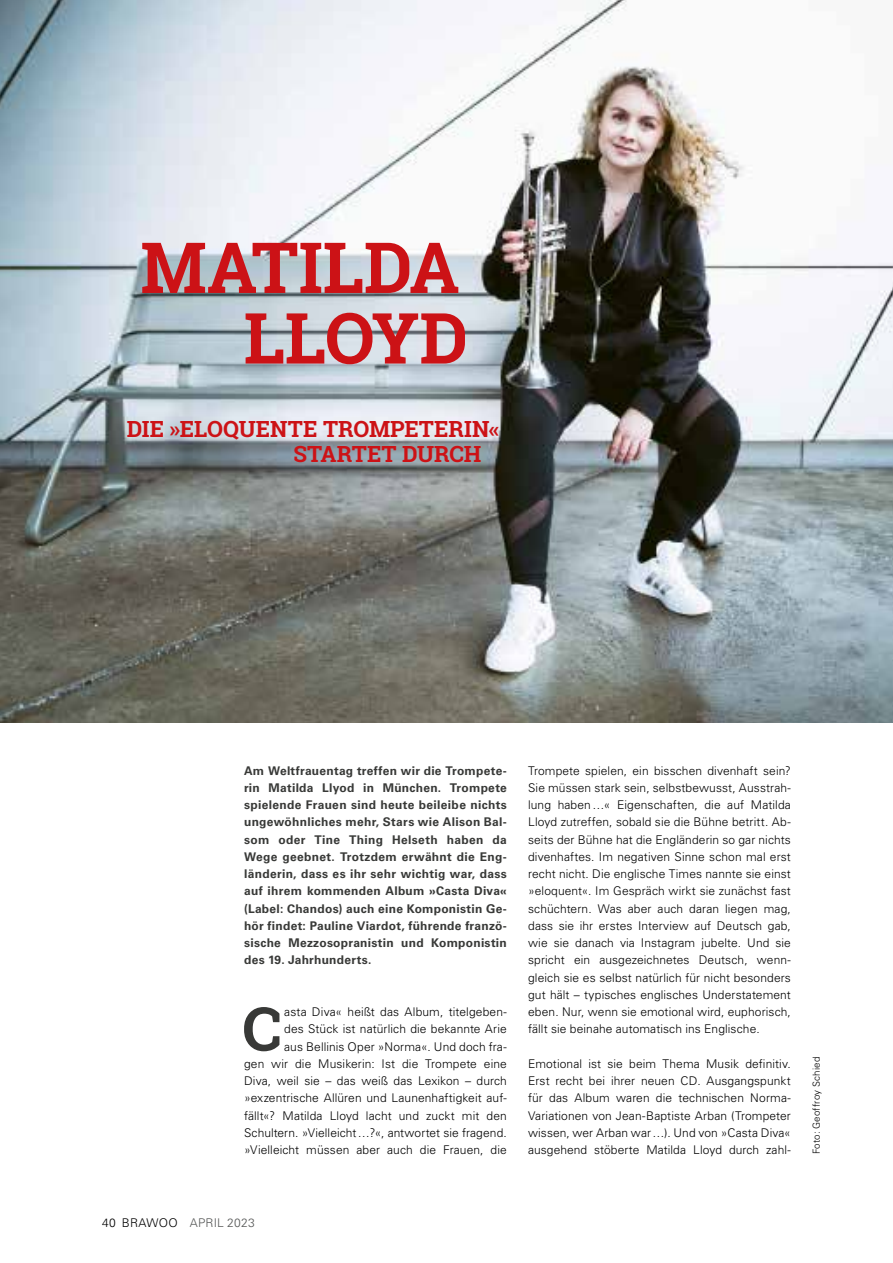
<style>
.page{position:relative;width:893px;height:1263px;background:#fff}
.page>*{position:absolute;margin:0;border:0;box-sizing:border-box;transform-origin:0 0}
.t1{font:700 70.5px "Roboto Slab";letter-spacing:-.005em;color:#cc1216}
.t2{font:700 60.6px "Roboto Slab";color:#383937}
.t3{font:700 22.5px "Roboto Slab";color:#cc1216}
.t4{font:300 12px/17.2px "Univers LT Pro 45";letter-spacing:.01em;color:#000;text-align:justify}
.t5{font:700 12px/17.2px "Univers LT Pro 65";letter-spacing:.02em;color:#383937;text-align:justify}
.t6{font:300 12px "Univers LT Pro 45";letter-spacing:.02em;color:#555756}
.t7{font:300 9.75px "Univers LT Pro 45";letter-spacing:.015em;color:#000}
.s1{color:#000}
</style>
<div class="page">
<img style="left:0;top:0;width:893px;height:723px">
<h1 class="t1" style="left:140px;top:219px;width:321px">MATILDA</h1>
<h1 class="t1" style="left:244px;top:290px;width:226px">LLOYD</h1>
<h3 class="t3" style="left:127px;top:414px;width:374px">DIE »ELOQUENTE TROMPETERIN«</h3>
<h3 class="t3" style="left:293px;top:439px;width:190px">STARTET DURCH</h3>
<p class="t5" style="left:244px;top:761px;width:264px">Am Weltfrauentag treffen wir die Trompete&shy;rin Matilda Llyod in München. Trompete spielende Frauen sind heute beileibe nichts ungewöhnliches mehr, Stars wie Alison Bal&shy;som oder Tine Thing Helseth haben da Wege geebnet. Trotzdem erwähnt die Eng&shy;länderin, dass es ihr sehr wichtig war, dass auf ihrem kommenden Album »Casta Diva« (Label: Chandos) auch eine Komponistin Ge&shy;hör findet: Pauline Viardot, führende franzö&shy;sische Mezzosopranistin und Komponistin des 19. Jahrhunderts.</p>
<h2 class="t2" style="left:243px;top:987px;width:41px">C</h2>
<p class="t4" style="left:244px;top:1003px;width:264px;text-align:right">asta Diva« heißt das Album, titelgeben-<br>des Stück ist natürlich die bekannte Arie<br>aus Bellinis Oper »Norma«. Und doch fra-<br>gen wir die Musikerin: Ist die Trompete eine Diva, weil sie – das weiß das Lexikon – durch »exzentrische Allüren und Launenhaftigkeit auf&shy;fällt«? Matilda Lloyd lacht und zuckt mit den Schultern. »Vielleicht…?«, antwortet sie fragend. »Vielleicht müssen aber auch die Frauen, die</p>
<p class="t4" style="left:528px;top:761px;width:264px">Trompete spielen, ein bisschen divenhaft sein?<br>Sie müssen stark sein, selbstbewusst, Ausstrah&shy;lung haben…« Eigenschaften, die auf Matilda Lloyd zutreffen, sobald sie die Bühne betritt. Ab&shy;seits der Bühne hat die Engländerin so gar nichts divenhaftes. Im negativen Sinne schon mal erst recht nicht. Die englische Times nannte sie einst »eloquent«. Im Gespräch wirkt sie zunächst fast schüchtern. Was aber auch daran liegen mag, dass sie ihr erstes Interview auf Deutsch gab, wie sie danach via Instagram jubelte. Und sie spricht ein ausgezeichnetes Deutsch, wenn&shy;gleich sie es selbst natürlich für nicht besonders gut hält – typisches englisches Understatement eben. Nur, wenn sie emotional wird, euphorisch, fällt sie beinahe automatisch ins Englische.</p>
<p class="t4" style="left:528px;top:1055px;width:264px">Emotional ist sie beim Thema Musik definitiv.<br>Erst recht bei ihrer neuen CD. Ausgangspunkt für das Album waren die technischen Norma-Variationen von Jean-Baptiste Arban (Trompeter wissen, wer Arban war…). Und von »Casta Diva« ausgehend stöberte Matilda Lloyd durch zahl-</p>
<p class="t7" style="left:810px;top:1154px;width:99px;rotate:-90deg">Foto: Geoffroy Schied</p>
<p class="t6" style="left:102px;top:1215px;width:154px"><span class="s1">40 BRAWOO</span> APRIL 2023</p>
</div>
